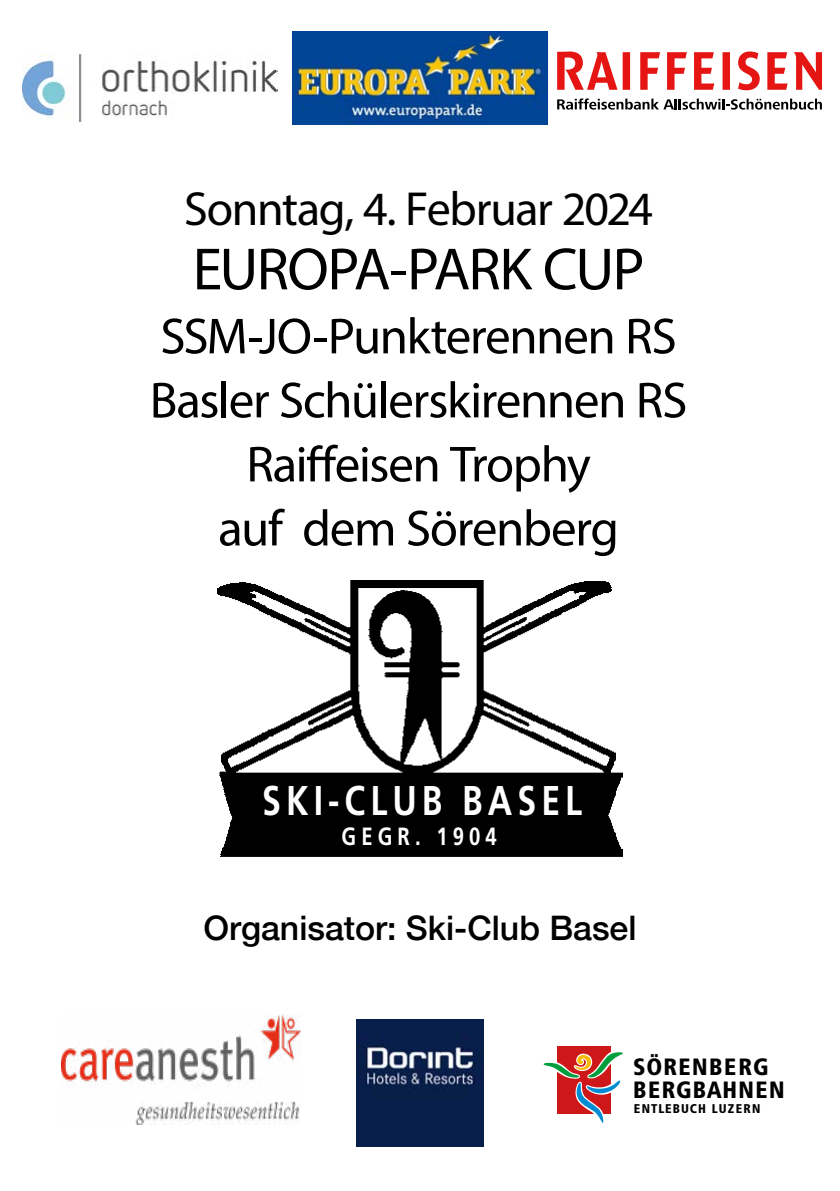
<style>
.page{position:relative;width:840px;height:1191px;background:#fff}
.page>*{position:absolute;margin:0;border:0;box-sizing:border-box;transform-origin:0 0}
.t1{font:60px "Myriad Pro";letter-spacing:-.03em;color:#000}
.t2{font:51px/64px "Myriad Pro";letter-spacing:-.025em;color:#000;text-align:center}
.t3{font:48px "Myriad Pro";letter-spacing:-.03em;color:#000}
.t4{font:700 41.4px "Frutiger";letter-spacing:.15em;color:#fff;scale:.82 1}
.t5{font:500 33.8px "Helvetica Neue";color:#000}
.t6{font:700 24.8px "Frutiger";letter-spacing:.25em;color:#fff;scale:.82 1}
.t7{font:900 condensed 23.6px/22.6px "Frutiger";letter-spacing:.065em;color:#000}
.t8{font:900 condensed 12.6px "Frutiger";letter-spacing:.085em;color:#000}
</style>
<div class="page">
<img style="left:217px;top:580px;width:405px;height:277px">
<img style="left:292px;top:31px;width:255px;height:93px">
<img style="left:23px;top:54px;width:254px;height:67px">
<div style="left:557px;top:1046px;width:53px;height:67px;background:#cd1719"></div>
<svg style="left:543px;top:1049px;width:80px;height:74px"></svg>
<img style="left:356px;top:1020px;width:127px;height:126px">
<svg style="left:557px;top:98px;width:264px;height:12px"></svg>
<svg style="left:557px;top:51px;width:264px;height:39px"></svg>
<img style="left:61px;top:1014px;width:240px;height:110px">
<p class="t3" style="left:184px;top:180px;width:470px">Sonntag, 4. Februar 2024</p>
<p class="t1" style="left:192px;top:232px;width:453px">EUROPA-PARK CUP</p>
<p class="t2" style="left:150px;top:303px;width:539px">SSM-JO-Punkterennen RS<br>Basler Schülerskirennen RS<br>Raiffeisen Trophy<br>auf dem Sörenberg</p>
<p class="t4" style="left:262px;top:776px;width:391px">SKI-CLUB BASEL</p>
<p class="t6" style="left:341px;top:821px;width:191px">GEGR. 1904</p>
<p class="t5" style="left:203px;top:900px;width:434px">Organisator: Ski-Club Basel</p>
<p class="t7" style="left:632px;top:1055px;width:153px">SÖRENBERG<br>BERGBAHNEN</p>
<p class="t8" style="left:633px;top:1101px;width:128px">ENTLEBUCH LUZERN</p>
</div>
